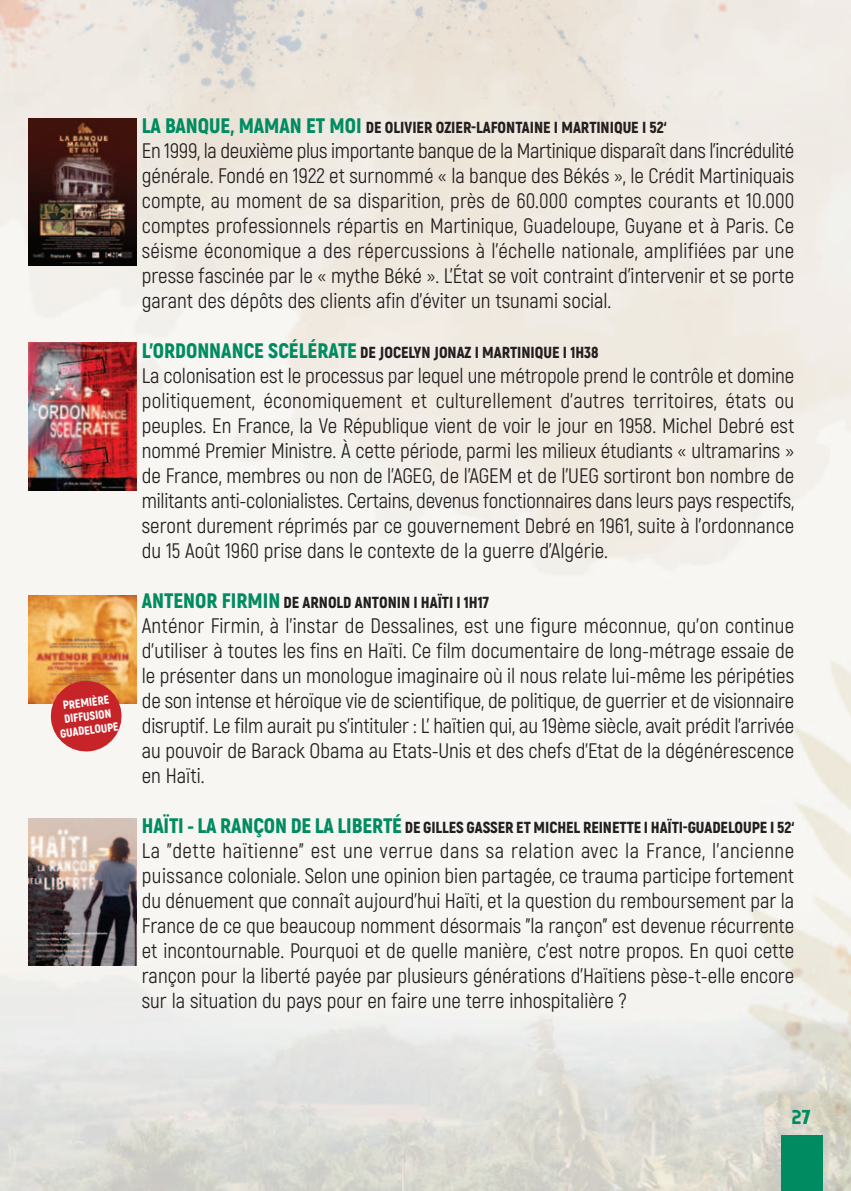
<style>
.page{position:relative;width:851px;height:1191px;background:#fff}
.page>*{position:absolute;margin:0;border:0;box-sizing:border-box;transform-origin:0 0}
.t1{font:21px/25px "Akrobat";color:#231f20;text-align:justify}
.t2{font:20px "GRAFIKATYPE.1";color:#008b61}
.t3{font:900 16px "Akrobat";color:#231f20}
.t4{font:900 11.8px "Akrobat";color:#fff}
.s1{font-size:21px;color:#008b61}
</style>
<div class="page">
<img style="left:0;top:0;width:850px;height:1191px">
<div style="left:780px;top:1135px;width:42px;height:56px;background:#008b61"></div>
<img style="left:28px;top:118px;width:108px;height:147px">
<img style="left:28px;top:343px;width:108px;height:147px">
<img style="left:28px;top:595px;width:109px;height:108px">
<img style="left:28px;top:818px;width:108px;height:147px">
<svg style="left:49px;top:678px;width:75px;height:75px;background:#d1544c"></svg>
<p class="t4" style="left:62px;top:698px;width:48px;rotate:-7deg">PREMIÈRE</p>
<p class="t4" style="left:63px;top:712px;width:49px;rotate:-7deg">DIFFUSION</p>
<p class="t4" style="left:59px;top:727px;width:60px;rotate:-7deg">GUADELOUPE</p>
<p class="t3" style="left:142px;top:118px;width:526px"><span class="s1">LA BANQUE, MAMAN ET MOI</span> DE OLIVIER OZIER-LAFONTAINE I MARTINIQUE I 52‘</p>
<p class="t1" style="left:142px;top:140px;width:654px">En 1999, la deuxième plus importante banque de la Martinique disparaît dans l’incrédulité générale. Fondé en 1922 et surnommé « la banque des Békés », le Crédit Martiniquais compte, au moment de sa disparition, près de 60.000 comptes courants et 10.000 comptes professionnels répartis en Martinique, Guadeloupe, Guyane et à Paris. Ce séisme économique a des répercussions à l’échelle nationale, amplifiées par une presse fascinée par le « mythe Béké ». L’État se voit contraint d’intervenir et se porte garant des dépôts des clients afin d’éviter un tsunami social.</p>
<p class="t3" style="left:142px;top:343px;width:458px"><span class="s1">L’ORDONNANCE SCÉLÉRATE</span> DE JOCELYN JONAZ I MARTINIQUE I 1H38</p>
<p class="t1" style="left:142px;top:365px;width:654px">La colonisation est le processus par lequel une métropole prend le contrôle et domine politiquement, économiquement et culturellement d'autres territoires, états ou peuples. En France, la Ve République vient de voir le jour en 1958. Michel Debré est nommé Premier Ministre. À cette période, parmi les milieux étudiants « ultramarins » de France, membres ou non de l’AGEG, de l’AGEM et de l’UEG sortiront bon nombre de militants anti-colonialistes. Certains, devenus fonctionnaires dans leurs pays respectifs, seront durement réprimés par ce gouvernement Debré en 1961, suite à l’ordonnance du 15 Août 1960 prise dans le contexte de la guerre d’Algérie.</p>
<p class="t3" style="left:142px;top:593px;width:349px"><span class="s1">ANTENOR FIRMIN</span> DE ARNOLD ANTONIN I HAÏTI I 1H17</p>
<p class="t1" style="left:142px;top:615px;width:654px">Anténor Firmin, à l'instar de Dessalines, est une figure méconnue, qu'on continue d'utiliser à toutes les fins en Haïti. Ce film documentaire de long-métrage essaie de le présenter dans un monologue imaginaire où il nous relate lui-même les péripéties de son intense et héroïque vie de scientifique, de politique, de guerrier et de visionnaire disruptif. Le film aurait pu s'intituler : L' haïtien qui, au 19ème siècle, avait prédit l'arrivée au pouvoir de Barack Obama au Etats-Unis et des chefs d'Etat de la dégénérescence en Haïti.</p>
<p class="t3" style="left:142px;top:818px;width:653px"><span class="s1">HAÏTI - LA RANÇON DE LA LIBERTÉ</span> DE GILLES GASSER ET MICHEL REINETTE I HAÏTI-GUADELOUPE I 52‘</p>
<p class="t1" style="left:142px;top:840px;width:653px">La "dette haïtienne" est une verrue dans sa relation avec la France, l’ancienne puissance coloniale. Selon une opinion bien partagée, ce trauma participe fortement du dénuement que connaît aujourd’hui Haïti, et la question du remboursement par la France de ce que beaucoup nomment désormais "la rançon" est devenue récurrente et incontournable. Pourquoi et de quelle manière, c’est notre propos. En quoi cette rançon pour la liberté payée par plusieurs générations d’Haïtiens pèse-t-elle encore sur la situation du pays pour en faire une terre inhospitalière ?</p>
<p class="t2" style="left:791px;top:1104px;width:21px">27</p>
</div>
